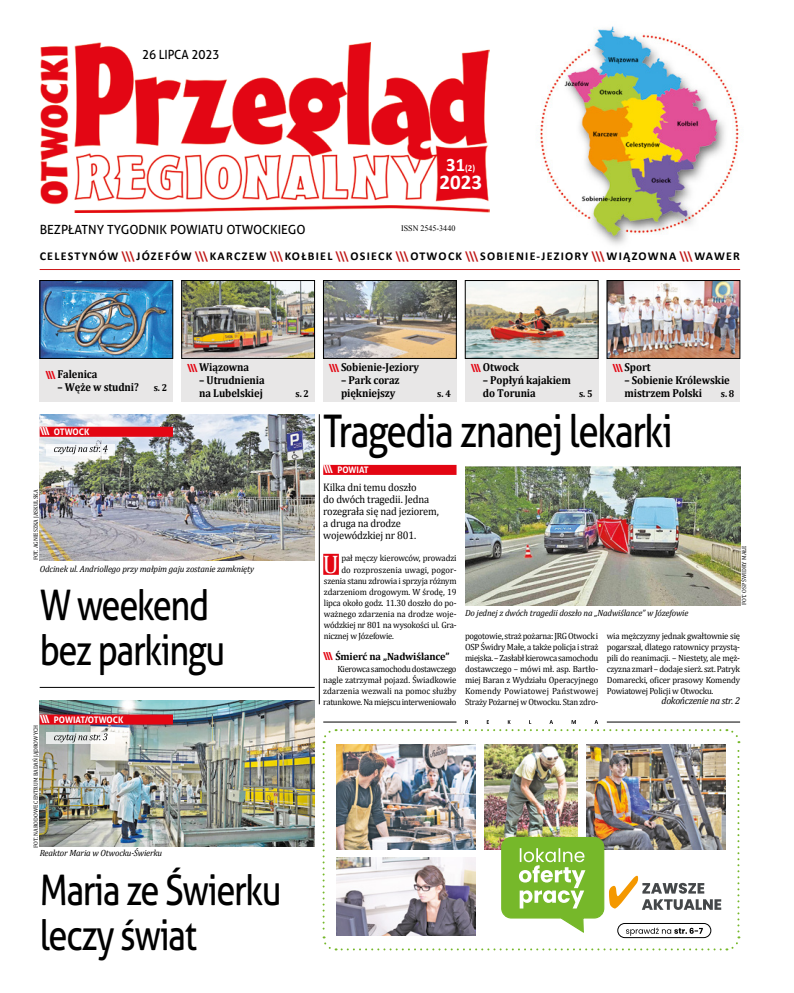
<style>
.page{position:relative;width:794px;height:993px;background:#fff}
.page>*{position:absolute;margin:0;border:0;box-sizing:border-box;transform-origin:0 0}
.t1{font:45px "Aller";letter-spacing:-.04em;color:#000;scale:.82 1}
.t2{font:42px/45px "Aller";letter-spacing:-.04em;color:#000;scale:.82 1}
.t3{font:25.5px "Cambria";color:#fff;scale:.96 1}
.t4{font:700 21px "Calibri";color:#fff}
.t5{font:12.6px "Aller";color:#000}
.t6{font:12.6px "Aller";color:#000;scale:.94 1}
.t7{font:700 12px "Calibri";letter-spacing:.105em;color:#000}
.t8{font:700 11.5px/13px "Cambria";letter-spacing:-.01em;color:#000;scale:.92 1}
.t9{font:11px/12px "Cambria";letter-spacing:-.015em;color:#000;scale:.95 1}
.t10{font:700 10.5px "Cambria";letter-spacing:-.01em;color:#000}
.t11{font:italic 10px "Cambria";letter-spacing:-.025em;color:#000;scale:.96 1}
.t12{font:700 10px "Cambria";color:#000;scale:.92 1}
.t13{font:9px/11px "Cambria";letter-spacing:-.02em;color:#000;text-align:justify;scale:.96 1}
.t14{font:italic 9px "Cambria";letter-spacing:-.015em;color:#000}
.t15{font:700 9px "Aller";color:#fff;scale:.96 1}
.t16{font:9px "Cambria";color:#000;scale:.96 1}
.t17{font:9px "Cambria";letter-spacing:.005em;color:#000;scale:.96 1}
.t18{font:700 9px "Calibri";color:#fff}
.t19{font:8.4px "Times New Roman";color:#000;scale:.96 1}
.t20{font:6px "Cambria";color:#000;scale:.96 1}
.s1{font-size:19px}
.s2{color:#be1716}
.s3{font-size:11px}
.s4{font-family:"Aller";font-size:11px;color:#e30613}
</style>
<div class="page">
<img style="left:40px;top:42px;width:449px;height:170px">
<img style="left:540px;top:26px;width:199px;height:219px">
<div style="left:40px;top:280px;width:133px;height:121px;background:#e8e7e7"></div>
<div style="left:181px;top:280px;width:134px;height:121px;background:#e8e7e7"></div>
<div style="left:323px;top:280px;width:133px;height:121px;background:#e8e7e7"></div>
<div style="left:465px;top:280px;width:133px;height:121px;background:#e8e7e7"></div>
<div style="left:607px;top:280px;width:133px;height:121px;background:#e8e7e7"></div>
<img style="left:42px;top:282px;width:129px;height:74px">
<div style="left:40px;top:280px;width:133px;height:78px;border:1px solid #000"></div>
<img style="left:183px;top:282px;width:130px;height:74px">
<div style="left:181px;top:280px;width:134px;height:78px;border:1px solid #000"></div>
<img style="left:325px;top:282px;width:129px;height:74px">
<div style="left:323px;top:280px;width:133px;height:78px;border:1px solid #000"></div>
<img style="left:467px;top:282px;width:129px;height:74px">
<div style="left:465px;top:280px;width:133px;height:78px;border:1px solid #000"></div>
<img style="left:609px;top:282px;width:129px;height:74px">
<div style="left:607px;top:280px;width:133px;height:78px;border:1px solid #000"></div>
<hr style="left:40px;top:269px;width:700px;height:1px;background:#cd1719">
<div style="left:323px;top:464px;width:133px;height:10px;background:#e30613"></div>
<div style="left:323px;top:553px;width:16px;height:21px;background:#e30613"></div>
<img style="left:465px;top:466px;width:275px;height:139px">
<img style="left:322px;top:720px;width:418px;height:231px">
<img style="left:40px;top:700px;width:275px;height:145px">
<img style="left:40px;top:414px;width:275px;height:146px">
<div style="left:40px;top:426px;width:133px;height:10px;background:#e30613"></div>
<div style="left:40px;top:714px;width:133px;height:10px;background:#e30613"></div>
<div style="left:47px;top:443px;width:68px;height:12px;background:#f4f7fa"></div>
<svg style="left:47px;top:731px;width:68px;height:12px"></svg>
<svg style="left:54px;top:733px;width:53px;height:9px"></svg>
<svg style="left:54px;top:445px;width:54px;height:9px"></svg>
<hr style="left:319px;top:414px;width:1px;height:290px;background:#000">
<hr style="left:40px;top:687px;width:275px;height:1px;background:#000">
<h3 class="t6" style="left:142px;top:46px;width:84px">26 LIPCA 2023</h3>
<h3 class="t5" style="left:40px;top:222px;width:267px">BEZPŁATNY TYGODNIK POWIATU OTWOCKIEGO</h3>
<p class="t18" style="left:446px;top:162px;width:30px"><span class="s1">31</span>(2)</p>
<h3 class="t4" style="left:439px;top:169px;width:44px">2023</h3>
<p class="t19" style="left:401px;top:222px;width:58px">ISSN 2545-3440</p>
<h3 class="t7" style="left:40px;top:248px;width:702px">CELESTYNÓW <span class="s2">\\\</span>JÓZEFÓW <span class="s2">\\\</span>KARCZEW <span class="s2">\\\</span>KOŁBIEL <span class="s2">\\\</span>OSIECK <span class="s2">\\\</span>OTWOCK <span class="s2">\\\</span>SOBIENIE-JEZIORY <span class="s2">\\\</span>WIĄZOWNA <span class="s2">\\\</span>WAWER</h3>
<p class="t8" style="left:45px;top:367px;width:58px"><sub>\\\</sub> Falenica</p>
<p class="t8" style="left:57px;top:380px;width:90px">– Węże w studni?</p>
<p class="t12" style="left:154px;top:380px;width:16px">s. 2</p>
<p class="t15" style="left:40px;top:426px;width:53px"><span class="s3">\\\</span> OTWOCK</p>
<p class="t8" style="left:187px;top:360px;width:69px"><sub>\\\</sub> Wiązowna</p>
<p class="t8" style="left:199px;top:373px;width:73px">– Utrudnienia na Lubelskiej</p>
<p class="t20" style="left:32px;top:560px;width:75px;rotate:-90deg">FOT. AGNIESZKA JASKULSKA</p>
<p class="t14" style="left:40px;top:562px;width:216px">Odcinek ul. Andriollego przy małpim gaju zostanie zamknięty</p>
<h2 class="t2" style="left:40px;top:582px;width:228px">W weekend bez parkingu</h2>
<p class="t15" style="left:40px;top:714px;width:89px"><span class="s3">\\\</span> POWIAT/OTWOCK</p>
<p class="t20" style="left:32px;top:847px;width:129px;rotate:-90deg">FOT. NARODOWE CENTRUM BADAŃ JĄDROWYCH</p>
<p class="t14" style="left:40px;top:846px;width:124px">Reaktor Maria w Otwocku-Świerku</p>
<h2 class="t2" style="left:40px;top:867px;width:297px">Maria ze Świerku leczy świat</h2>
<p class="t12" style="left:295px;top:386px;width:16px">s. 2</p>
<p class="t8" style="left:329px;top:360px;width:99px"><sub>\\\</sub> Sobienie-Jeziory</p>
<p class="t8" style="left:341px;top:373px;width:65px">– Park coraz piękniejszy</p>
<p class="t12" style="left:437px;top:386px;width:16px">s. 4</p>
<p class="t8" style="left:471px;top:360px;width:54px"><sub>\\\</sub> Otwock</p>
<p class="t8" style="left:483px;top:373px;width:97px">– Popłyń kajakiem do Torunia</p>
<p class="t12" style="left:579px;top:386px;width:16px">s. 5</p>
<p class="t8" style="left:612px;top:360px;width:43px"><sub>\\\</sub> Sport</p>
<p class="t8" style="left:624px;top:373px;width:116px">– Sobienie Królewskie mistrzem Polski</p>
<p class="t12" style="left:721px;top:386px;width:16px">s. 8</p>
<h1 class="t1" style="left:323px;top:404px;width:428px">Tragedia znanej lekarki</h1>
<p class="t15" style="left:323px;top:464px;width:49px"><span class="s3">\\\</span> POWIAT</p>
<p class="t9" style="left:323px;top:481px;width:123px">Kilka dni temu doszło<br>do dwóch tragedii. Jedna rozegrała się nad jeziorem, a druga na drodze wojewódzkiej nr 801.</p>
<h3 class="t3" style="left:323px;top:548px;width:18px">U</h3>
<p class="t13" style="left:341px;top:552px;width:121px">pał męczy kierowców, prowadzi</p>
<p class="t17" style="left:341px;top:564px;width:121px">do rozproszenia uwagi, pogor-</p>
<p class="t13" style="left:324px;top:574px;width:140px">szenia stanu zdrowia i sprzyja różnym</p>
<p class="t13" style="left:324px;top:585px;width:140px">zdarzeniom drogowym. W środę, 19</p>
<p class="t13" style="left:324px;top:596px;width:140px">lipca około godz. 11.30 doszło do po-</p>
<p class="t16" style="left:324px;top:608px;width:140px">ważnego zdarzenia na drodze woje-</p>
<p class="t13" style="left:324px;top:618px;width:140px">wódzkiej nr 801 na wysokości ul. Gra-</p>
<p class="t13" style="left:324px;top:629px;width:75px">nicznej w Józefowie.</p>
<p class="t10" style="left:323px;top:648px;width:128px"><span class="s4">\\\</span> Śmierć na „Nadwiślance”</p>
<p class="t13" style="left:323px;top:662px;width:140px;text-indent:14px">Kierowca samochodu dostawczego nagle zatrzymał pojazd. Świadkowie zdarzenia wezwali na pomoc służby ratunkowe. Na miejscu interweniowało</p>
<p class="t14" style="left:465px;top:606px;width:225px">Do jednej z dwóch tragedii doszło na „Nadwiślance” w Józefowie</p>
<p class="t20" style="left:740px;top:605px;width:63px;rotate:-90deg">FOT. OSP ŚWIDRY MAŁE</p>
<p class="t13" style="left:465px;top:629px;width:140px">pogotowie, straż pożarna: JRG Otwock i OSP Świdry Małe, a także policja i straż miejska. – Zasłabł kierowca samochodu dostawczego – mówi mł. asp. Bartło&shy;miej Baran z Wydziału Operacyjnego Komendy Powiatowej Państwowej Straży Pożarnej w Otwocku. Stan zdro-</p>
<p class="t13" style="left:607px;top:629px;width:140px">wia mężczyzny jednak gwałtownie się pogarszał, dlatego ratownicy przystą&shy;pili do reanimacji. – Niestety, ale męż&shy;czyzna zmarł – dodaje sierż. szt. Patryk Domarecki, oficer prasowy Komendy Powiatowej Policji w Otwocku.</p>
<p class="t11" style="left:661px;top:693px;width:83px">dokończenie na str. 2</p>
</div>
